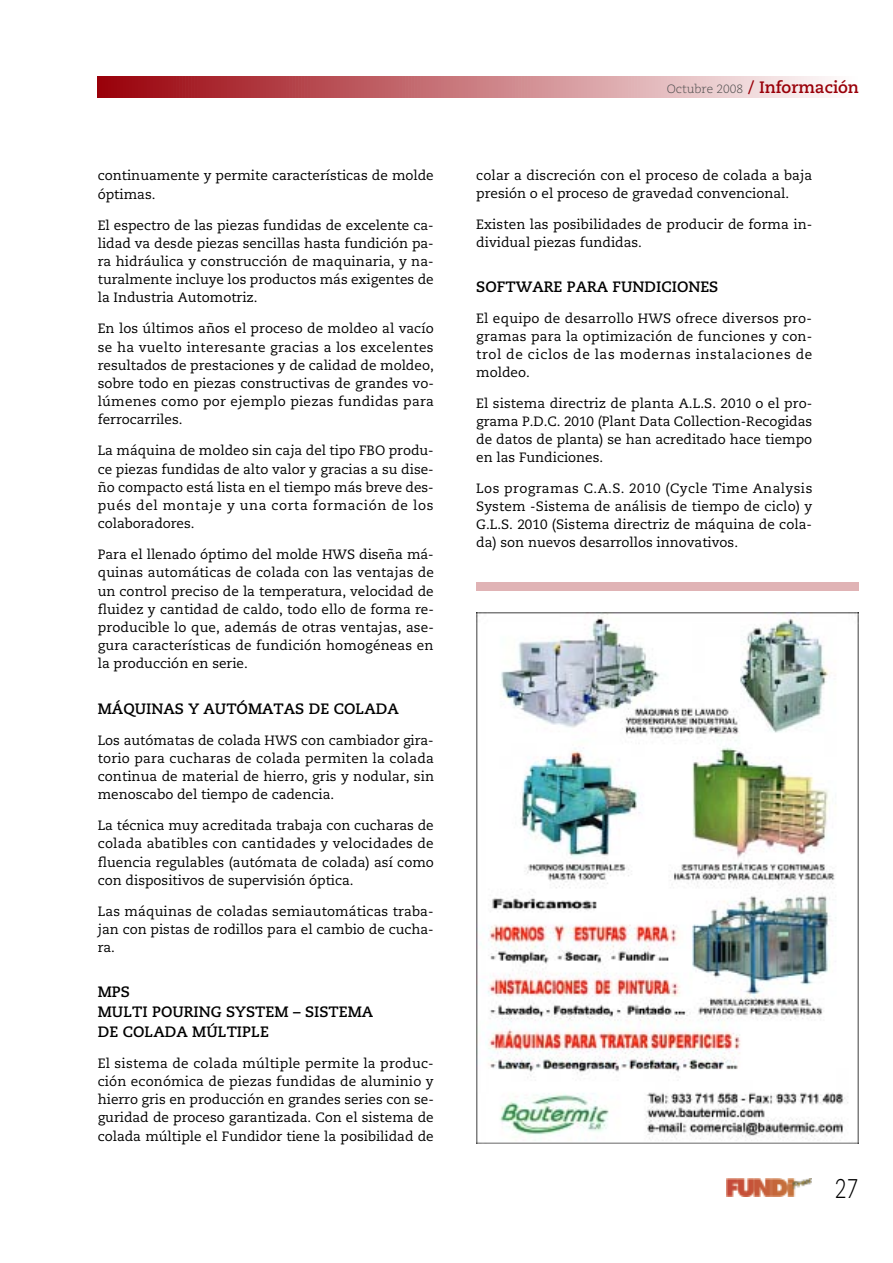
<style>
.page{position:relative;width:893px;height:1263px;background:#fff}
.page>*{position:absolute;margin:0;border:0;box-sizing:border-box;transform-origin:0 0}
.t1{font:300 27px "Caecilia";color:#000;scale:.8 1}
.t2{font:700 16.5px "Caecilia";color:#990009}
.t3{font:700 15px/19.6px "Caecilia";color:#000}
.t4{font:13.5px/18.1px "Caecilia";color:#000;text-align:justify}
.s1{font-weight:300;font-size:12px;color:#4d4d4d}
</style>
<div class="page">
<svg style="left:98px;top:77px;width:730px;height:21px;background:#c97a7f"></svg>
<img style="left:726px;top:1178px;width:85px;height:18px">
<img style="left:476px;top:612px;width:383px;height:532px">
<div style="left:476px;top:583px;width:383px;height:8px;background:#e0b3b5"></div>
<p class="t4" style="left:98px;top:168px;width:337px">continuamente y permite características de molde óptimas.</p>
<p class="t4" style="left:98px;top:217px;width:337px">El espectro de las piezas fundidas de excelente ca&shy;lidad va desde piezas sencillas hasta fundición pa&shy;ra hidráulica y construcción de maquinaria, y na&shy;turalmente incluye los productos más exigentes de la Industria Automotriz.</p>
<p class="t4" style="left:98px;top:321px;width:338px">En los últimos años el proceso de moldeo al vacío se ha vuelto interesante gracias a los excelentes resultados de prestaciones y de calidad de moldeo, sobre todo en piezas constructivas de grandes vo&shy;lúmenes como por ejemplo piezas fundidas para ferrocarriles.</p>
<p class="t4" style="left:98px;top:443px;width:337px">La máquina de moldeo sin caja del tipo FBO produ&shy;ce piezas fundidas de alto valor y gracias a su dise&shy;ño compacto está lista en el tiempo más breve des&shy;pués del montaje y una corta formación de los colaboradores.</p>
<p class="t4" style="left:98px;top:547px;width:338px">Para el llenado óptimo del molde HWS diseña má&shy;quinas automáticas de colada con las ventajas de un control preciso de la temperatura, velocidad de fluidez y cantidad de caldo, todo ello de forma re&shy;producible lo que, además de otras ventajas, ase&shy;gura características de fundición homogéneas en la producción en serie.</p>
<p class="t3" style="left:98px;top:700px;width:303px">MÁQUINAS Y AUTÓMATAS DE COLADA</p>
<p class="t4" style="left:98px;top:732px;width:338px">Los autómatas de colada HWS con cambiador gira&shy;torio para cucharas de colada permiten la colada continua de material de hierro, gris y nodular, sin menoscabo del tiempo de cadencia.</p>
<p class="t4" style="left:98px;top:817px;width:338px">La técnica muy acreditada trabaja con cucharas de colada abatibles con cantidades y velocidades de fluencia regulables (autómata de colada) así como con dispositivos de supervisión óptica.</p>
<p class="t4" style="left:98px;top:903px;width:337px">Las máquinas de coladas semiautomáticas traba&shy;jan con pistas de rodillos para el cambio de cucha&shy;ra.</p>
<p class="t3" style="left:98px;top:984px;width:277px">MPS<br>MULTI POURING SYSTEM – SISTEMA<br>DE COLADA MÚLTIPLE</p>
<p class="t4" style="left:98px;top:1055px;width:338px">El sistema de colada múltiple permite la produc&shy;ción económica de piezas fundidas de aluminio y hierro gris en producción en grandes series con se&shy;guridad de proceso garantizada. Con el sistema de colada múltiple el Fundidor tiene la posibilidad de</p>
<p class="t2" style="left:667px;top:81px;width:194px"><span class="s1">Octubre 2008</span> / Información</p>
<p class="t4" style="left:476px;top:168px;width:338px">colar a discreción con el proceso de colada a baja presión o el proceso de gravedad convencional.</p>
<p class="t4" style="left:476px;top:217px;width:338px">Existen las posibilidades de producir de forma in&shy;dividual piezas fundidas.</p>
<p class="t3" style="left:476px;top:279px;width:244px">SOFTWARE PARA FUNDICIONES</p>
<p class="t4" style="left:476px;top:310px;width:338px">El equipo de desarrollo HWS ofrece diversos pro&shy;gramas para la optimización de funciones y con&shy;trol de ciclos de las modernas instalaciones de moldeo.</p>
<p class="t4" style="left:476px;top:395px;width:338px">El sistema directriz de planta A.L.S. 2010 o el pro&shy;grama P.D.C. 2010 (Plant Data Collection-Recogidas de datos de planta) se han acreditado hace tiempo en las Fundiciones.</p>
<p class="t4" style="left:476px;top:480px;width:338px">Los programas C.A.S. 2010 (Cycle Time Analysis System -Sistema de análisis de tiempo de ciclo) y G.L.S. 2010 (Sistema directriz de máquina de cola&shy;da) son nuevos desarrollos innovativos.</p>
<p class="t1" style="left:835px;top:1177px;width:32px">27</p>
</div>
